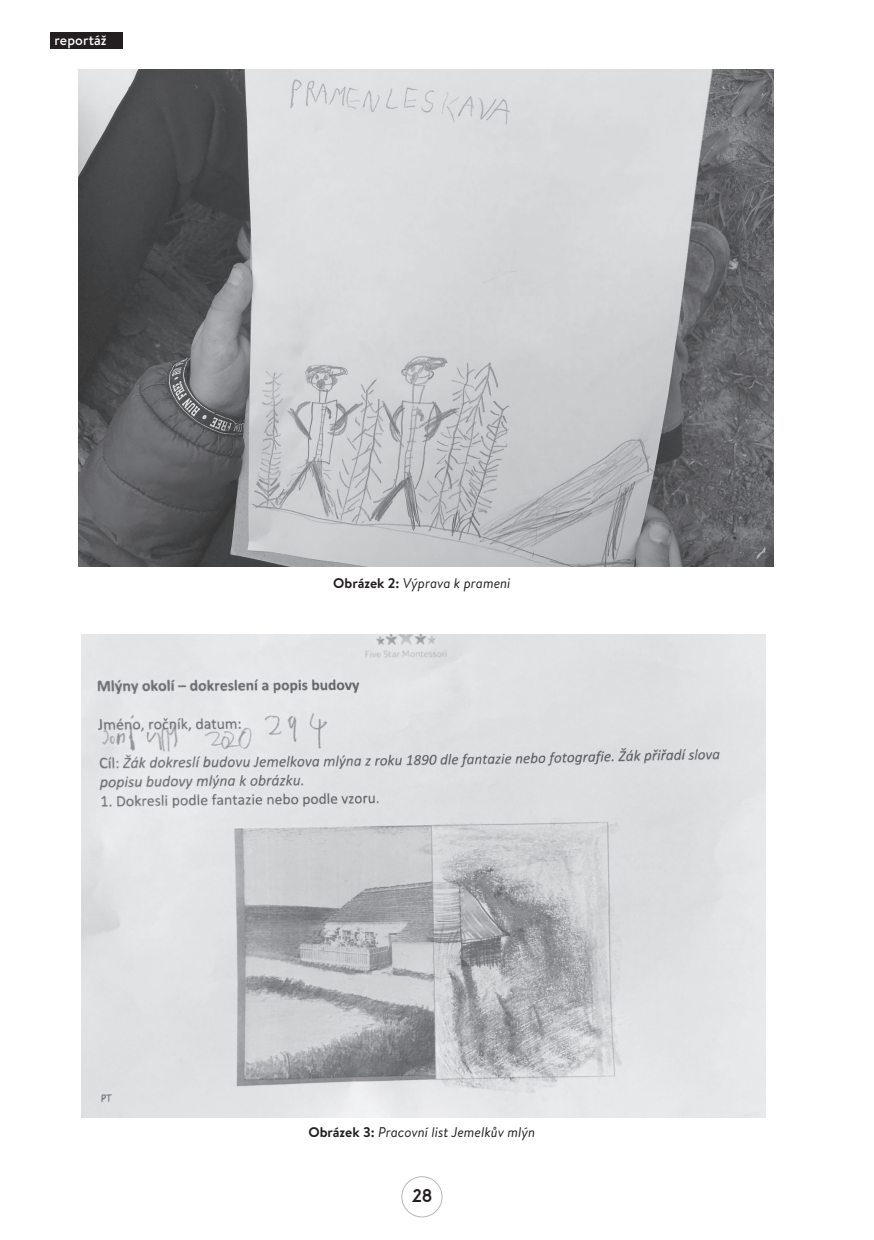
<style>
.page{position:relative;width:874px;height:1240px;background:#fff}
.page>*{position:absolute;margin:0;border:0;box-sizing:border-box;transform-origin:0 0}
.t1{font:17.5px "ADAM.CGPRO";color:#231f20}
.t2{font:italic 14px "Brandon Text";color:#231f20}
.t3{font:500 14px "Brandon Text";letter-spacing:.01em;color:#fff}
.s1{font-weight:700;font-style:normal}
</style>
<div class="page">
<div style="left:50px;top:32px;width:73px;height:16px;background:#231f20"></div>
<div style="left:401px;top:1176px;width:41px;height:40px;border:1px solid #b6b7bb;border-radius:50%"></div>
<img style="left:79px;top:70px;width:694px;height:496px">
<img style="left:81px;top:634px;width:684px;height:482px">
<p class="t3" style="left:55px;top:30px;width:54px">reportáž</p>
<p class="t2" style="left:333px;top:573px;width:179px"><span class="s1">Obrázek 2:</span> Výprava k prameni</p>
<p class="t2" style="left:308px;top:1122px;width:228px"><span class="s1">Obrázek 3:</span> Pracovní list Jemelkův mlýn</p>
<p class="t1" style="left:411px;top:1185px;width:22px">28</p>
</div>
